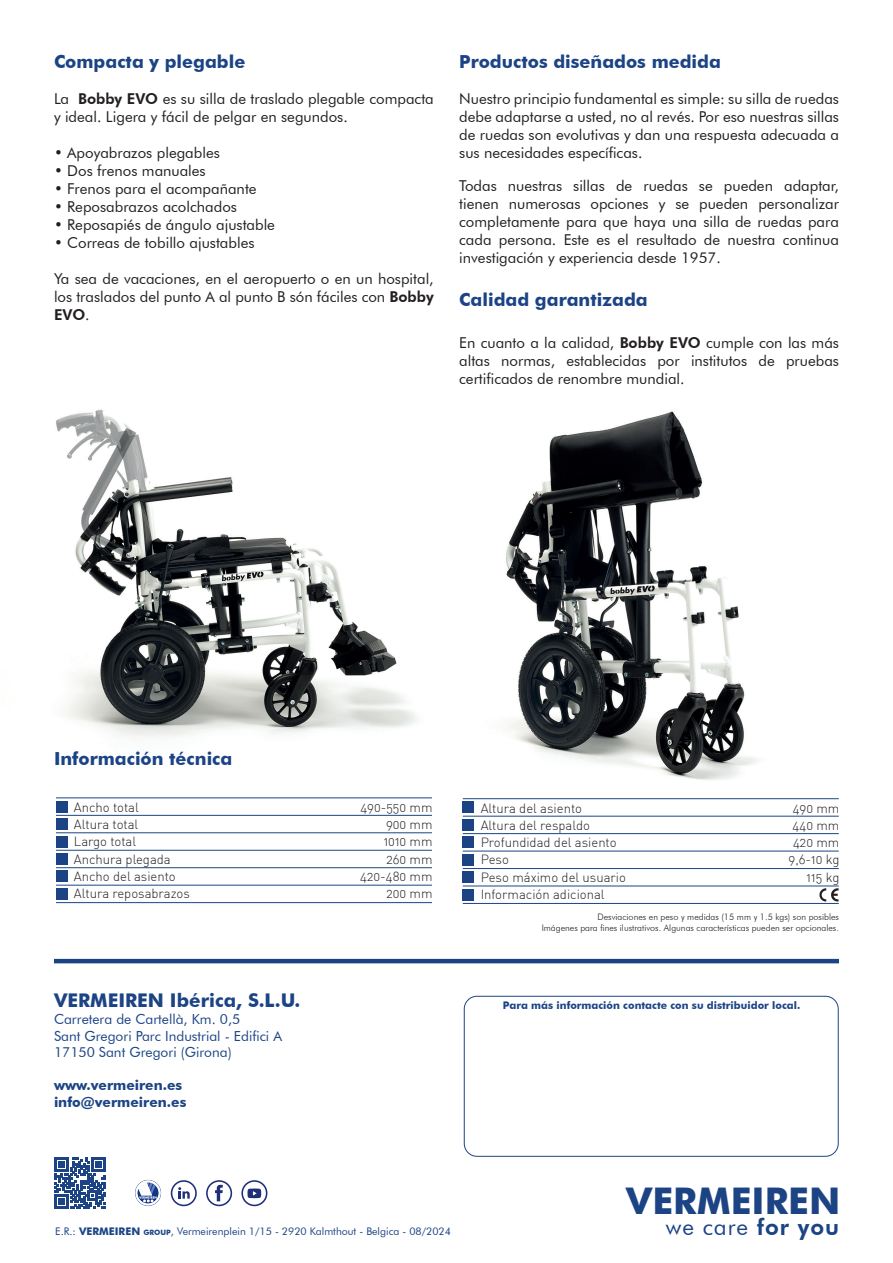
<style>
.page{position:relative;width:893px;height:1263px;background:#fff}
.page>*{position:absolute;margin:0;border:0;box-sizing:border-box;transform-origin:0 0}
.t1{font:700 36.75px "Futura BT";color:#1c4485}
.t2{font:22.65px "Futura BT";letter-spacing:.04em;color:#1c4485}
.t3{font:700 18.9px "Futura BT";color:#1c4485}
.t4{font:700 18px "Futura BT";color:#1c4485}
.t5{font:15px/18px "Futura BT";color:#231f20;text-align:justify}
.t6{font:13.8px "Futura BT";color:#1c4485}
.t7{font:700 13.8px "Futura BT";color:#1c4485}
.t8{font:13.05px "DIN Light Alternate";color:#231f20}
.t9{font:10.5px "Futura BT";color:#1c4485}
.t10{font:700 10.5px "Futura BT";color:#1c4485}
.t11{font:300 9px "Futura BT";color:#231f20}
.s1{font-weight:800}
.s2{font-weight:700}
.s3{font-weight:700;font-size:7.35px}
</style>
<div class="page">
<img style="left:462px;top:411px;width:377px;height:420px">
<img style="left:56px;top:409px;width:361px;height:329px">
<div style="left:56px;top:801px;width:11px;height:11px;background:#1c4485"></div>
<div style="left:56px;top:818px;width:11px;height:12px;background:#1c4485"></div>
<div style="left:56px;top:836px;width:11px;height:11px;background:#1c4485"></div>
<div style="left:56px;top:853px;width:11px;height:12px;background:#1c4485"></div>
<div style="left:56px;top:871px;width:11px;height:11px;background:#1c4485"></div>
<div style="left:56px;top:888px;width:11px;height:11px;background:#1c4485"></div>
<hr style="left:56px;top:902px;width:376px;height:1px;background:#1c4485">
<hr style="left:56px;top:885px;width:376px;height:1px;background:#1c4485">
<hr style="left:56px;top:867px;width:376px;height:1px;background:#1c4485">
<hr style="left:56px;top:850px;width:376px;height:1px;background:#1c4485">
<hr style="left:56px;top:832px;width:376px;height:1px;background:#1c4485">
<hr style="left:56px;top:815px;width:376px;height:1px;background:#1c4485">
<hr style="left:56px;top:798px;width:376px;height:1px;background:#1c4485">
<div style="left:463px;top:802px;width:11px;height:11px;background:#1c4485"></div>
<div style="left:463px;top:819px;width:11px;height:11px;background:#1c4485"></div>
<div style="left:463px;top:837px;width:11px;height:11px;background:#1c4485"></div>
<div style="left:463px;top:854px;width:11px;height:11px;background:#1c4485"></div>
<div style="left:463px;top:871px;width:11px;height:12px;background:#1c4485"></div>
<div style="left:463px;top:889px;width:11px;height:11px;background:#1c4485"></div>
<hr style="left:463px;top:903px;width:376px;height:1px;background:#1c4485">
<hr style="left:463px;top:886px;width:376px;height:1px;background:#1c4485">
<hr style="left:463px;top:868px;width:376px;height:1px;background:#1c4485">
<hr style="left:463px;top:851px;width:376px;height:1px;background:#1c4485">
<hr style="left:463px;top:833px;width:376px;height:1px;background:#1c4485">
<hr style="left:463px;top:816px;width:376px;height:1px;background:#1c4485">
<hr style="left:463px;top:798px;width:376px;height:1px;background:#1c4485">
<svg style="left:819px;top:888px;width:20px;height:13px"></svg>
<div style="left:464px;top:996px;width:375px;height:161px;border:1px solid #1c4485;border-radius:13px"></div>
<hr style="left:54px;top:959px;width:785px;height:4px;background:#1c4485">
<svg style="left:54px;top:1157px;width:52px;height:52px"></svg>
<div style="left:171px;top:1180px;width:26px;height:26px;border:2px solid #1f2f79;border-radius:50%"></div>
<svg style="left:178px;top:1187px;width:12px;height:11px"></svg>
<div style="left:206px;top:1180px;width:26px;height:26px;border:2px solid #1f2f79;border-radius:50%"></div>
<svg style="left:215px;top:1185px;width:8px;height:16px"></svg>
<div style="left:241px;top:1180px;width:26px;height:26px;border:2px solid #1f2f79;border-radius:50%"></div>
<svg style="left:247px;top:1188px;width:14px;height:10px"></svg>
<div style="left:135px;top:1180px;width:26px;height:26px;border:1px solid #133583;border-radius:50%"></div>
<svg style="left:136px;top:1180px;width:24px;height:25px"></svg>
<p class="t4" style="left:54px;top:50px;width:193px">Compacta y plegable</p>
<p class="t5" style="left:54px;top:89px;width:381px">La <span class="s1">Bobby EVO</span> es su silla de traslado plegable compacta y ideal. Ligera y fácil de pelgar en segundos.</p>
<p class="t5" style="left:54px;top:143px;width:167px">• Apoyabrazos plegables</p>
<p class="t5" style="left:54px;top:161px;width:153px">• Dos frenos manuales</p>
<p class="t5" style="left:54px;top:179px;width:204px">• Frenos para el acompañante</p>
<p class="t5" style="left:54px;top:197px;width:184px">• Reposabrazos acolchados</p>
<p class="t5" style="left:54px;top:215px;width:222px">• Reposapiés de ángulo ajustable</p>
<p class="t5" style="left:54px;top:233px;width:202px">• Correas de tobillo ajustables</p>
<p class="t5" style="left:54px;top:269px;width:381px">Ya sea de vacaciones, en el aeropuerto o en un hospital, los traslados del punto A al punto B són fáciles con <span class="s1">Bobby EVO</span>.</p>
<p class="t4" style="left:459px;top:50px;width:263px">Productos diseñados medida</p>
<p class="t5" style="left:459px;top:89px;width:381px">Nuestro principio fundamental es simple: su silla de ruedas debe adaptarse a usted, no al revés. Por eso nuestras sillas de ruedas son evolutivas y dan una respuesta adecuada a sus necesidades específicas.</p>
<p class="t5" style="left:459px;top:176px;width:381px">Todas nuestras sillas de ruedas se pueden adaptar, tienen numerosas opciones y se pueden personalizar completamente para que haya una silla de ruedas para cada persona. Este es el resultado de nuestra continua investigación y experiencia desde 1957.</p>
<p class="t4" style="left:459px;top:289px;width:190px">Calidad garantizada</p>
<p class="t5" style="left:459px;top:333px;width:381px">En cuanto a la calidad, <span class="s1">Bobby EVO</span> cumple con las más altas normas, establecidas por institutos de pruebas certificados de renombre mundial.</p>
<p class="t4" style="left:54px;top:747px;width:180px">Información técnica</p>
<p class="t8" style="left:74px;top:799px;width:66px">Ancho total</p>
<p class="t8" style="left:360px;top:799px;width:74px">490-550 mm</p>
<p class="t8" style="left:74px;top:816px;width:66px">Altura total</p>
<p class="t8" style="left:386px;top:816px;width:48px">900 mm</p>
<p class="t8" style="left:74px;top:834px;width:64px">Largo total</p>
<p class="t8" style="left:384px;top:834px;width:50px">1010 mm</p>
<p class="t8" style="left:74px;top:851px;width:98px">Anchura plegada</p>
<p class="t8" style="left:386px;top:851px;width:48px">260 mm</p>
<p class="t8" style="left:74px;top:868px;width:103px">Ancho del asiento</p>
<p class="t8" style="left:360px;top:868px;width:74px">420-480 mm</p>
<p class="t8" style="left:74px;top:885px;width:118px">Altura reposabrazos</p>
<p class="t8" style="left:386px;top:885px;width:48px">200 mm</p>
<p class="t3" style="left:54px;top:989px;width:248px">VERMEIREN Ibérica, S.L.U.</p>
<p class="t6" style="left:54px;top:1011px;width:188px">Carretera de Cartellà, Km. 0,5</p>
<p class="t6" style="left:54px;top:1027px;width:229px">Sant Gregori Parc Industrial - Edifici A</p>
<p class="t6" style="left:54px;top:1044px;width:179px">17150 Sant Gregori (Girona)</p>
<p class="t7" style="left:54px;top:1077px;width:130px">www.vermeiren.es</p>
<p class="t7" style="left:54px;top:1094px;width:134px">info@vermeiren.es</p>
<p class="t8" style="left:481px;top:800px;width:103px">Altura del asiento</p>
<p class="t8" style="left:793px;top:800px;width:48px">490 mm</p>
<p class="t8" style="left:481px;top:817px;width:111px">Altura del respaldo</p>
<p class="t8" style="left:793px;top:817px;width:48px">440 mm</p>
<p class="t8" style="left:481px;top:834px;width:137px">Profundidad del asiento</p>
<p class="t8" style="left:793px;top:834px;width:48px">420 mm</p>
<p class="t8" style="left:481px;top:852px;width:30px">Peso</p>
<p class="t8" style="left:789px;top:852px;width:52px">9,6-10 kg</p>
<p class="t8" style="left:481px;top:869px;width:147px">Peso máximo del usuario</p>
<p class="t8" style="left:807px;top:869px;width:34px">115 kg</p>
<p class="t8" style="left:481px;top:886px;width:126px">Información adicional</p>
<p class="t11" style="left:597px;top:911px;width:243px">Desviaciones en peso y medidas (15 mm y 1.5 kgs) son posibles</p>
<p class="t11" style="left:542px;top:922px;width:299px">Imágenes para fines ilustrativos. Algunas características pueden ser opcionales.</p>
<p class="t10" style="left:503px;top:999px;width:299px">Para más información contacte con su distribuidor local.</p>
<p class="t1" style="left:626px;top:1178px;width:216px">VERMEIREN</p>
<p class="t9" style="left:55px;top:1225px;width:397px">E.R.: <span class="s2">VERMEIREN</span> <span class="s3">GROUP</span>, Vermeirenplein 1/15 - 2920 Kalmthout - Belgica - 08/2024</p>
<p class="t2" style="left:666px;top:1213px;width:175px">we care <span class="s1">for you</span></p>
</div>
